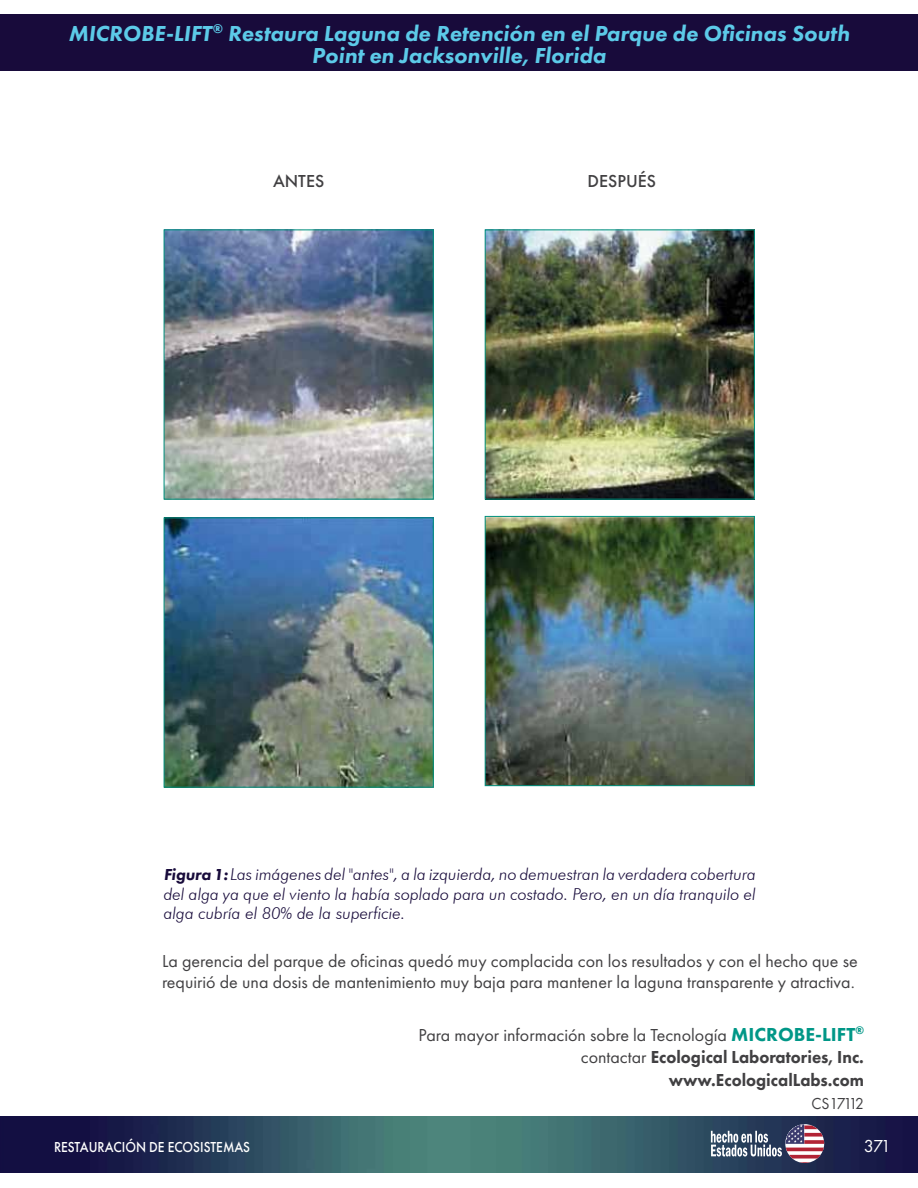
<style>
.page{position:relative;width:918px;height:1188px;background:#fff}
.page>*{position:absolute;margin:0;border:0;box-sizing:border-box;transform-origin:0 0}
.t1{font:italic 800 22.5px/22.5px "Futura PT";color:#5ccae8;text-align:center}
.t2{font:18px/21.6px "Futura PT";color:#414042}
.t3{font:800 18px/22.5px "Futura PT";color:#414042;text-align:right;scale:.94 1}
.t4{font:500 18px "Futura PT";color:#414042}
.t5{font:18px "Futura PT";color:#fff}
.t6{font:italic 300 16.5px/19.5px "Futura BT";color:#180b3b;text-align:justify}
.t7{font:16.5px "Futura PT";letter-spacing:-.125em;color:#414042;scale:.94 1}
.t8{font:500 15px "Futura PT";color:#fff;scale:.9 1}
.s1{font-family:"Futura PT";font-weight:800}
.s2{font-weight:400}
.s3{font-size:19.5px;color:#009787}
</style>
<div class="page">
<div style="left:0;top:14px;width:918px;height:56px;background:#180b3b"></div>
<img style="left:0;top:1117px;width:918px;height:56px">
<svg style="left:711px;top:1124px;width:113px;height:39px;background:#6f6d83"></svg>
<img style="left:166px;top:232px;width:266px;height:266px">
<div style="left:164px;top:230px;width:270px;height:270px;border:1px solid #00907e"></div>
<img style="left:487px;top:232px;width:266px;height:266px">
<div style="left:485px;top:230px;width:270px;height:270px;border:1px solid #00907e"></div>
<img style="left:487px;top:518px;width:266px;height:266px">
<div style="left:485px;top:516px;width:270px;height:270px;border:1px solid #00907e"></div>
<img style="left:166px;top:520px;width:266px;height:266px">
<div style="left:164px;top:518px;width:270px;height:270px;border:1px solid #00907e"></div>
<h1 class="t1" style="left:68px;top:22px;width:783px">MICROBE-LIFT<sup>®</sup> Restaura Laguna de Retención en el Parque de Oficinas South<br>Point en Jacksonville, Florida</h1>
<p class="t4" style="left:273px;top:170px;width:53px">ANTES</p>
<p class="t4" style="left:588px;top:170px;width:70px">DESPUÉS</p>
<p class="t6" style="left:164px;top:864px;width:594px"><span class="s1">Figura 1:</span> Las imágenes del "antes", a la izquierda, no demuestran la verdadera cobertura del alga ya que el viento la había soplado para un costado. Pero, en un día tranquilo el alga cubría el 80% de la superficie.</p>
<p class="t2" style="left:162px;top:950px;width:697px">La gerencia del parque de oficinas quedó muy complacida con los resultados y con el hecho que se requirió de una dosis de mantenimiento muy baja para mantener la laguna transparente y atractiva.</p>
<p class="t3" style="left:418px;top:1023px;width:475px"><span class="s2">Para mayor información sobre la Tecnología</span> <span class="s3">MICROBE-LIFT</span><sup>® </sup><span class="s2">contactar</span> Ecological Laboratories, Inc. www.EcologicalLabs.com</p>
<p class="t8" style="left:54px;top:1138px;width:219px">RESTAURACIÓN DE ECOSISTEMAS</p>
<p class="t7" style="left:812px;top:1094px;width:57px">CS17112</p>
<p class="t5" style="left:864px;top:1135px;width:29px">371</p>
</div>
